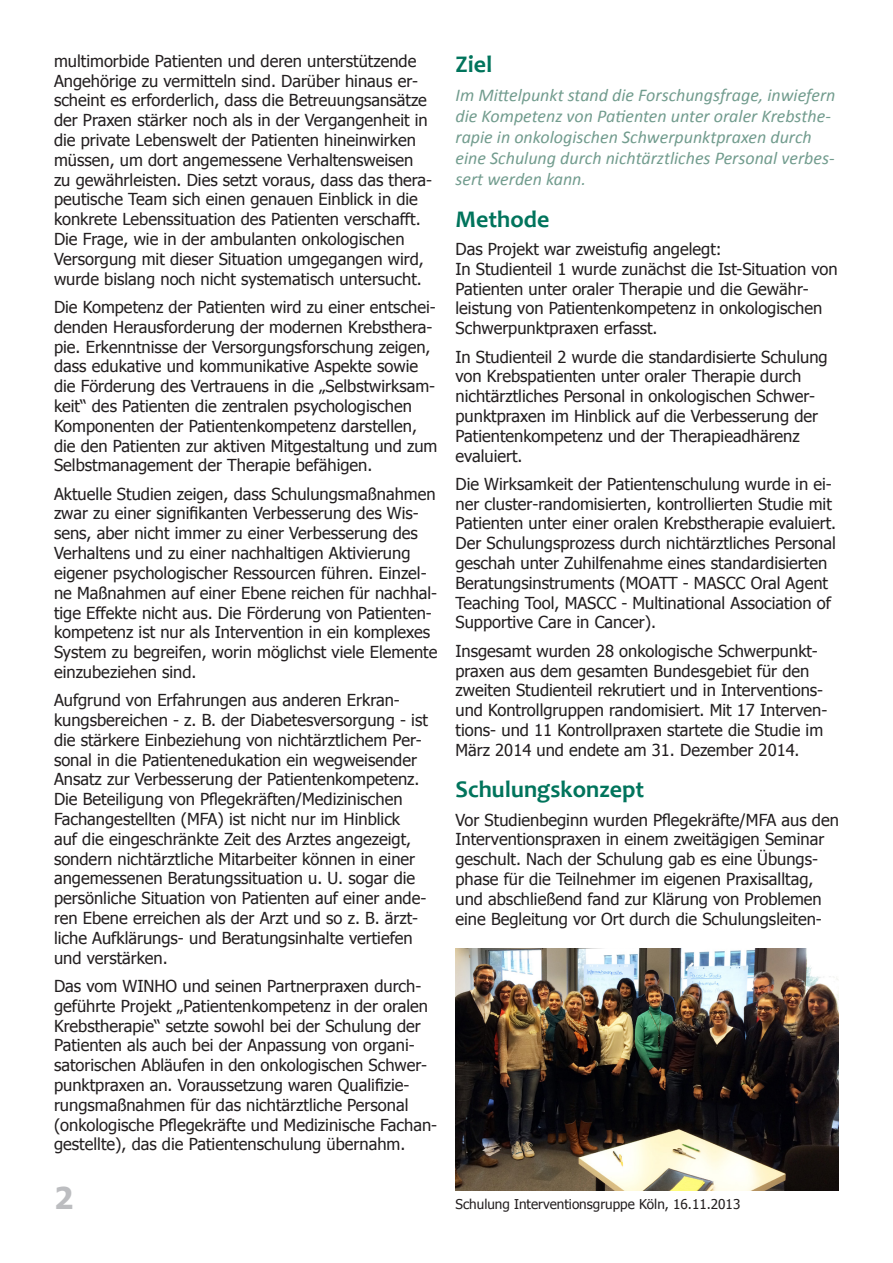
<style>
.page{position:relative;width:893px;height:1263px;background:#fff}
.page>*{position:absolute;margin:0;border:0;box-sizing:border-box;transform-origin:0 0}
.t1{font:700 30px "Tahoma";color:#bcbdc0}
.t2{font:700 24px "Candara";color:#01745c}
.t3{font:italic 18px/21px "Calibri";color:#729c8e}
.t4{font:16.5px/19.8px "Tahoma";color:#231f20}
.t5{font:13.5px "Tahoma";color:#231f20}
</style>
<div class="page">
<img style="left:455px;top:948px;width:383px;height:242px">
<p class="t4" style="left:54px;top:50px;width:380px">multimorbide Patienten und deren unterstützende Angehörige zu vermitteln sind. Darüber hinaus er&shy;scheint es erforderlich, dass die Betreuungsansätze der Praxen stärker noch als in der Vergangenheit in die private Lebenswelt der Patienten hineinwirken müssen, um dort angemessene Verhaltensweisen zu gewährleisten. Dies setzt voraus, dass das thera&shy;peutische Team sich einen genauen Einblick in die konkrete Lebenssituation des Patienten verschafft.<br>Die Frage, wie in der ambulanten onkologischen Versorgung mit dieser Situation umgegangen wird, wurde bislang noch nicht systematisch untersucht.</p>
<p class="t4" style="left:54px;top:296px;width:385px">Die Kompetenz der Patienten wird zu einer entschei&shy;denden Herausforderung der modernen Krebsthera&shy;pie. Erkenntnisse der Versorgungsforschung zeigen, dass edukative und kommunikative Aspekte sowie die Förderung des Vertrauens in die „Selbstwirksam&shy;keit“ des Patienten die zentralen psychologischen Komponenten der Patientenkompetenz darstellen, die den Patienten zur aktiven Mitgestaltung und zum Selbstmanagement der Therapie befähigen.</p>
<p class="t4" style="left:54px;top:483px;width:385px">Aktuelle Studien zeigen, dass Schulungsmaßnahmen zwar zu einer signifikanten Verbesserung des Wis&shy;sens, aber nicht immer zu einer Verbesserung des Verhaltens und zu einer nachhaltigen Aktivierung eigener psychologischer Ressourcen führen. Einzel&shy;ne Maßnahmen auf einer Ebene reichen für nachhal&shy;tige Effekte nicht aus. Die Förderung von Patienten&shy;kompetenz ist nur als Intervention in ein komplexes System zu begreifen, worin möglichst viele Elemente einzubeziehen sind.</p>
<p class="t4" style="left:54px;top:689px;width:375px">Aufgrund von Erfahrungen aus anderen Erkran&shy;kungsbereichen - z. B. der Diabetesversorgung - ist die stärkere Einbeziehung von nichtärztlichem Per&shy;sonal in die Patientenedukation ein wegweisender Ansatz zur Verbesserung der Patientenkompetenz.<br>Die Beteiligung von Pflegekräften/Medizinischen Fachangestellten (MFA) ist nicht nur im Hinblick<br>auf die eingeschränkte Zeit des Arztes angezeigt, sondern nichtärztliche Mitarbeiter können in einer angemessenen Beratungssituation u. U. sogar die persönliche Situation von Patienten auf einer ande&shy;ren Ebene erreichen als der Arzt und so z. B. ärzt&shy;liche Aufklärungs- und Beratungsinhalte vertiefen und verstärken.</p>
<p class="t4" style="left:54px;top:975px;width:385px">Das vom WINHO und seinen Partnerpraxen durch&shy;geführte Projekt „Patientenkompetenz in der oralen Krebstherapie“ setzte sowohl bei der Schulung der Patienten als auch bei der Anpassung von organi&shy;satorischen Abläufen in den onkologischen Schwer&shy;punktpraxen an. Voraussetzung waren Qualifizie&shy;rungsmaßnahmen für das nichtärztliche Personal (onkologische Pflegekräfte und Medizinische Fachan&shy;gestellte), das die Patientenschulung übernahm.</p>
<h2 class="t2" style="left:455px;top:49px;width:38px">Ziel</h2>
<p class="t3" style="left:455px;top:84px;width:382px">Im Mittelpunkt stand die Forschungsfrage, inwiefern die Kompetenz von Patienten unter oraler Krebsthe&shy;rapie in onkologischen Schwerpunktpraxen durch eine Schulung durch nichtärztliches Personal verbes&shy;sert werden kann.</p>
<h2 class="t2" style="left:455px;top:204px;width:95px">Methode</h2>
<p class="t4" style="left:455px;top:238px;width:384px">Das Projekt war zweistufig angelegt:<br>In Studienteil 1 wurde zunächst die Ist-Situation von Patienten unter oraler Therapie und die Gewähr&shy;leistung von Patientenkompetenz in onkologischen Schwerpunktpraxen erfasst.</p>
<p class="t4" style="left:455px;top:346px;width:374px">In Studienteil 2 wurde die standardisierte Schulung von Krebspatienten unter oraler Therapie durch nichtärztliches Personal in onkologischen Schwer&shy;punktpraxen im Hinblick auf die Verbesserung der Patientenkompetenz und der Therapieadhärenz evaluiert.</p>
<p class="t4" style="left:455px;top:473px;width:382px">Die Wirksamkeit der Patientenschulung wurde in ei&shy;ner cluster-randomisierten, kontrollierten Studie mit Patienten unter einer oralen Krebstherapie evaluiert.<br>Der Schulungsprozess durch nichtärztliches Personal geschah unter Zuhilfenahme eines standardisierten Beratungsinstruments (MOATT - MASCC Oral Agent Teaching Tool, MASCC - Multinational Association of Supportive Care in Cancer).</p>
<p class="t4" style="left:455px;top:640px;width:373px">Insgesamt wurden 28 onkologische Schwerpunkt&shy;praxen aus dem gesamten Bundesgebiet für den zweiten Studienteil rekrutiert und in Interventions&shy;und Kontrollgruppen randomisiert. Mit 17 Interven&shy;tions- und 11 Kontrollpraxen startete die Studie im März 2014 und endete am 31. Dezember 2014.</p>
<h2 class="t2" style="left:455px;top:774px;width:190px">Schulungskonzept</h2>
<p class="t4" style="left:455px;top:809px;width:385px">Vor Studienbeginn wurden Pflegekräfte/MFA aus den Interventionspraxen in einem zweitägigen Seminar geschult. Nach der Schulung gab es eine Übungs&shy;phase für die Teilnehmer im eigenen Praxisalltag, und abschließend fand zur Klärung von Problemen eine Begleitung vor Ort durch die Schulungsleiten-</p>
<h1 class="t1" style="left:54px;top:1177px;width:21px">2</h1>
<p class="t5" style="left:455px;top:1195px;width:286px">Schulung Interventionsgruppe Köln, 16.11.2013</p>
</div>
